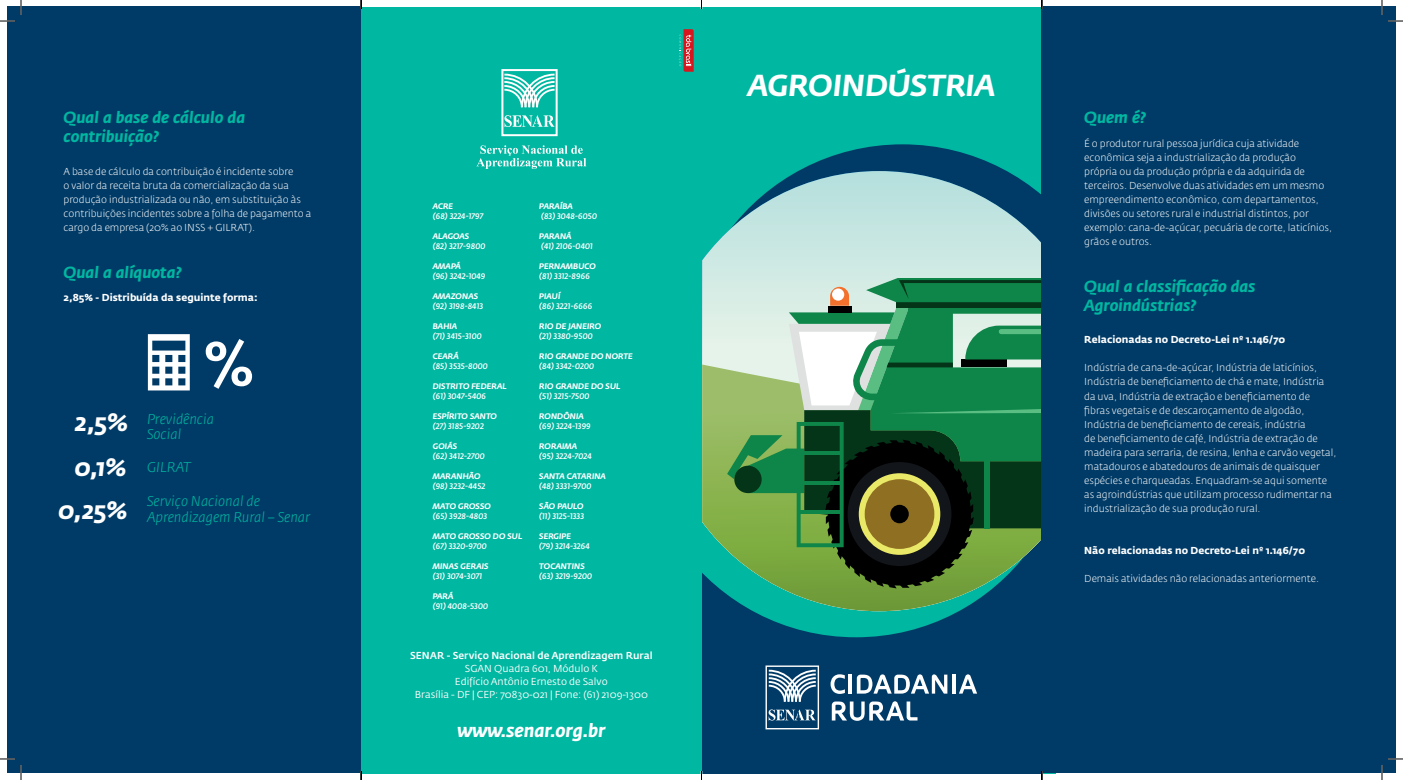
<style>
.page{position:relative;width:1403px;height:780px;background:#fff}
.page>*{position:absolute;margin:0;border:0;box-sizing:border-box;transform-origin:0 0}
.t1{font:italic 700 30px "Fedra Sans Std";letter-spacing:.01em;color:#fff}
.t2{font:italic 700 25px/44.1px "Fedra Sans Std";color:#fff;text-align:right}
.t3{font:italic 700 18.5px "Fedra Sans Std";color:#fff}
.t4{font:italic 700 16px/19px "Fedra Sans Std";color:#00b7a1}
.t5{font:italic 300 14px/15.6px "Fedra Sans Std";color:#00b7a1}
.t6{font:300 10px/14px "Fedra Sans Std";color:#fff}
.t7{font:700 10px "Fedra Sans Std";color:#fff}
.t8{font:10px/13px "Fedra Sans Std";color:#fff;text-align:center}
.t9{font:500 10px "Fedra Sans Std";color:#fff}
.t10{font:italic 500 8px "Fedra Sans Std";letter-spacing:.01em;color:#fff}
.t11{font:italic 700 8px "Fedra Sans Std";letter-spacing:.01em;color:#fff}
</style>
<div class="page">
<div style="left:7px;top:7px;width:354px;height:765px;background:#003b67"></div>
<div style="left:701px;top:7px;width:355px;height:765px;background:#00b7a1"></div>
<div style="left:701px;top:393px;width:340px;height:379px;background:#003b67"></div>
<svg style="left:798px;top:144px;width:209px;height:27px;fill:#003b67"></svg>
<svg style="left:701px;top:393px;width:260px;height:243px;fill:#00b7a1"></svg>
<svg style="left:702px;top:171px;width:339px;height:107px;background:#97cccb"></svg>
<svg style="left:702px;top:278px;width:339px;height:332px;background:#548c5e"></svg>
<svg style="left:765px;top:665px;width:54px;height:63px"></svg>
<svg style="left:830px;top:674px;width:15px;height:19px"></svg>
<hr style="left:848px;top:674px;width:4px;height:19px;background:#fff">
<svg style="left:857px;top:674px;width:90px;height:19px"></svg>
<hr style="left:952px;top:674px;width:4px;height:19px;background:#fff">
<svg style="left:959px;top:674px;width:18px;height:19px"></svg>
<svg style="left:832px;top:701px;width:85px;height:19px"></svg>
<div style="left:361px;top:7px;width:340px;height:765px;background:#00b7a1"></div>
<div style="left:501px;top:69px;width:57px;height:67px;border:2px solid #fff"></div>
<svg style="left:504px;top:115px;width:50px;height:12px"></svg>
<svg style="left:504px;top:74px;width:50px;height:33px"></svg>
<svg style="left:476px;top:145px;width:110px;height:24px"></svg>
<svg style="left:679px;top:29px;width:15px;height:43px"></svg>
<div style="left:1041px;top:7px;width:355px;height:765px;background:#003b67"></div>
<svg style="left:206px;top:339px;width:46px;height:49px"></svg>
<svg style="left:148px;top:334px;width:42px;height:56px"></svg>
<svg style="left:1388px;top:20px;width:15px;height:2px"></svg>
<svg style="left:1388px;top:758px;width:15px;height:1px"></svg>
<svg style="left:0;top:0;width:22px;height:22px"></svg>
<svg style="left:0;top:758px;width:22px;height:21px"></svg>
<svg style="left:1381px;top:0;width:1px;height:15px"></svg>
<svg style="left:1381px;top:765px;width:1px;height:14px"></svg>
<h3 class="t4" style="left:64px;top:108px;width:183px">Qual a base de cálculo da contribuição?</h3>
<p class="t6" style="left:64px;top:165px;width:249px">A base de cálculo da contribuição é incidente sobre<br>o valor da receita bruta da comercialização da sua produção industrializada ou não, em substituição às contribuições incidentes sobre a folha de pagamento a cargo da empresa (20% ao INSS + GILRAT).</p>
<h3 class="t4" style="left:64px;top:263px;width:119px">Qual a alíquota?</h3>
<p class="t7" style="left:64px;top:291px;width:196px">2,85% - Distribuída da seguinte forma:</p>
<h2 class="t2" style="left:58px;top:400px;width:71px">2,5%<br>0,1%<br>0,25%</h2>
<h3 class="t5" style="left:147px;top:410px;width:68px">Previdência<br>Social</h3>
<h3 class="t5" style="left:147px;top:458px;width:45px">GILRAT</h3>
<h3 class="t5" style="left:147px;top:493px;width:164px">Serviço Nacional de<br>Aprendizagem Rural – Senar</h3>
<p class="t11" style="left:433px;top:201px;width:22px">ACRE</p>
<p class="t10" style="left:433px;top:211px;width:52px">(68) 3224-1797</p>
<p class="t11" style="left:433px;top:231px;width:38px">ALAGOAS</p>
<p class="t10" style="left:433px;top:241px;width:54px">(82) 3217-9800</p>
<p class="t11" style="left:433px;top:261px;width:29px">AMAPÁ</p>
<p class="t10" style="left:433px;top:271px;width:54px">(96) 3242-1049</p>
<p class="t11" style="left:433px;top:291px;width:47px">AMAZONAS</p>
<p class="t10" style="left:433px;top:301px;width:52px">(92) 3198-8413</p>
<p class="t11" style="left:433px;top:321px;width:26px">BAHIA</p>
<p class="t10" style="left:433px;top:331px;width:50px">(71) 3415-3100</p>
<p class="t11" style="left:433px;top:351px;width:27px">CEARÁ</p>
<p class="t10" style="left:433px;top:361px;width:56px">(85) 3535-8000</p>
<p class="t11" style="left:433px;top:381px;width:75px">DISTRITO FEDERAL</p>
<p class="t10" style="left:433px;top:391px;width:55px">(61) 3047-5406</p>
<p class="t11" style="left:433px;top:411px;width:66px">ESPÍRITO SANTO</p>
<p class="t10" style="left:433px;top:421px;width:53px">(27) 3185-9202</p>
<p class="t11" style="left:433px;top:441px;width:26px">GOIÁS</p>
<p class="t10" style="left:433px;top:451px;width:53px">(62) 3412-2700</p>
<p class="t11" style="left:433px;top:471px;width:49px">MARANHÃO</p>
<p class="t10" style="left:433px;top:481px;width:54px">(98) 3232-4452</p>
<p class="t11" style="left:433px;top:501px;width:60px">MATO GROSSO</p>
<p class="t10" style="left:433px;top:511px;width:56px">(65) 3928-4803</p>
<p class="t11" style="left:433px;top:531px;width:91px">MATO GROSSO DO SUL</p>
<p class="t10" style="left:433px;top:541px;width:56px">(67) 3320-9700</p>
<p class="t11" style="left:433px;top:561px;width:57px">MINAS GERAIS</p>
<p class="t10" style="left:433px;top:571px;width:51px">(31) 3074-3071</p>
<p class="t11" style="left:433px;top:591px;width:22px">PARÁ</p>
<p class="t10" style="left:433px;top:601px;width:57px">(91) 4008-5300</p>
<p class="t11" style="left:539px;top:201px;width:35px">PARAÍBA</p>
<p class="t10" style="left:541px;top:211px;width:57px">(83) 3048-6050</p>
<p class="t11" style="left:539px;top:231px;width:34px">PARANÁ</p>
<p class="t10" style="left:541px;top:241px;width:53px">(41) 2106-0401</p>
<p class="t11" style="left:539px;top:261px;width:58px">PERNAMBUCO</p>
<p class="t10" style="left:539px;top:271px;width:52px">(81) 3312-8966</p>
<p class="t11" style="left:539px;top:291px;width:23px">PIAUÍ</p>
<p class="t10" style="left:539px;top:301px;width:54px">(86) 3221-6666</p>
<p class="t11" style="left:539px;top:321px;width:64px">RIO DE JANEIRO</p>
<p class="t10" style="left:539px;top:331px;width:55px">(21) 3380-9500</p>
<p class="t11" style="left:539px;top:351px;width:95px">RIO GRANDE DO NORTE</p>
<p class="t10" style="left:539px;top:361px;width:56px">(84) 3342-0200</p>
<p class="t11" style="left:539px;top:381px;width:83px">RIO GRANDE DO SUL</p>
<p class="t10" style="left:539px;top:391px;width:52px">(51) 3215-7500</p>
<p class="t11" style="left:539px;top:411px;width:46px">RONDÔNIA</p>
<p class="t10" style="left:539px;top:421px;width:53px">(69) 3224-1399</p>
<p class="t11" style="left:539px;top:441px;width:39px">RORAIMA</p>
<p class="t10" style="left:539px;top:451px;width:54px">(95) 3224-7024</p>
<p class="t11" style="left:539px;top:471px;width:68px">SANTA CATARINA</p>
<p class="t10" style="left:539px;top:481px;width:54px">(48) 3331-9700</p>
<p class="t11" style="left:539px;top:501px;width:46px">SÃO PAULO</p>
<p class="t10" style="left:539px;top:511px;width:46px">(11) 3125-1333</p>
<p class="t11" style="left:539px;top:531px;width:33px">SERGIPE</p>
<p class="t10" style="left:539px;top:541px;width:52px">(79) 3214-3264</p>
<p class="t11" style="left:539px;top:561px;width:47px">TOCANTINS</p>
<p class="t10" style="left:539px;top:571px;width:54px">(63) 3219-9200</p>
<p class="t9" style="left:410px;top:648px;width:244px">SENAR - Serviço Nacional de Aprendizagem Rural</p>
<p class="t8" style="left:415px;top:661px;width:235px">SGAN Quadra 601, Módulo K<br>Edifício Antônio Ernesto de Salvo<br>Brasília - DF | CEP: 70830-021 | Fone: (61) 2109-1300</p>
<h3 class="t3" style="left:457px;top:718px;width:149px">www.senar.org.br</h3>
<h1 class="t1" style="left:748px;top:66px;width:248px">AGROINDÚSTRIA</h1>
<h3 class="t4" style="left:1084px;top:108px;width:63px">Quem é?</h3>
<p class="t6" style="left:1084px;top:137px;width:249px">É o produtor rural pessoa jurídica cuja atividade econômica seja a industrialização da produção<br>própria ou da produção própria e da adquirida de terceiros. Desenvolve duas atividades em um mesmo empreendimento econômico, com departamentos, divisões ou setores rural e industrial distintos, por exemplo: cana-de-açúcar, pecuária de corte, laticínios, grãos e outros.</p>
<h3 class="t4" style="left:1084px;top:277px;width:173px">Qual a classificação das<br>Agroindústrias?</h3>
<p class="t7" style="left:1084px;top:333px;width:203px">Relacionadas no Decreto-Lei nº 1.146/70</p>
<p class="t6" style="left:1084px;top:361px;width:254px">Indústria de cana-de-açúcar, Indústria de laticínios, Indústria de beneficiamento de chá e mate, Indústria da uva, Indústria de extração e beneficiamento de fibras vegetais e de descaroçamento de algodão, Indústria de beneficiamento de cereais, indústria<br>de beneficiamento de café, Indústria de extração de madeira para serraria, de resina, lenha e carvão vegetal, matadouros e abatedouros de animais de quaisquer espécies e charqueadas. Enquadram-se aqui somente as agroindústrias que utilizam processo rudimentar na industrialização de sua produção rural.</p>
<p class="t7" style="left:1084px;top:543px;width:222px">Não relacionadas no Decreto-Lei nº 1.146/70</p>
<p class="t6" style="left:1084px;top:571px;width:236px">Demais atividades não relacionadas anteriormente.</p>
</div>
